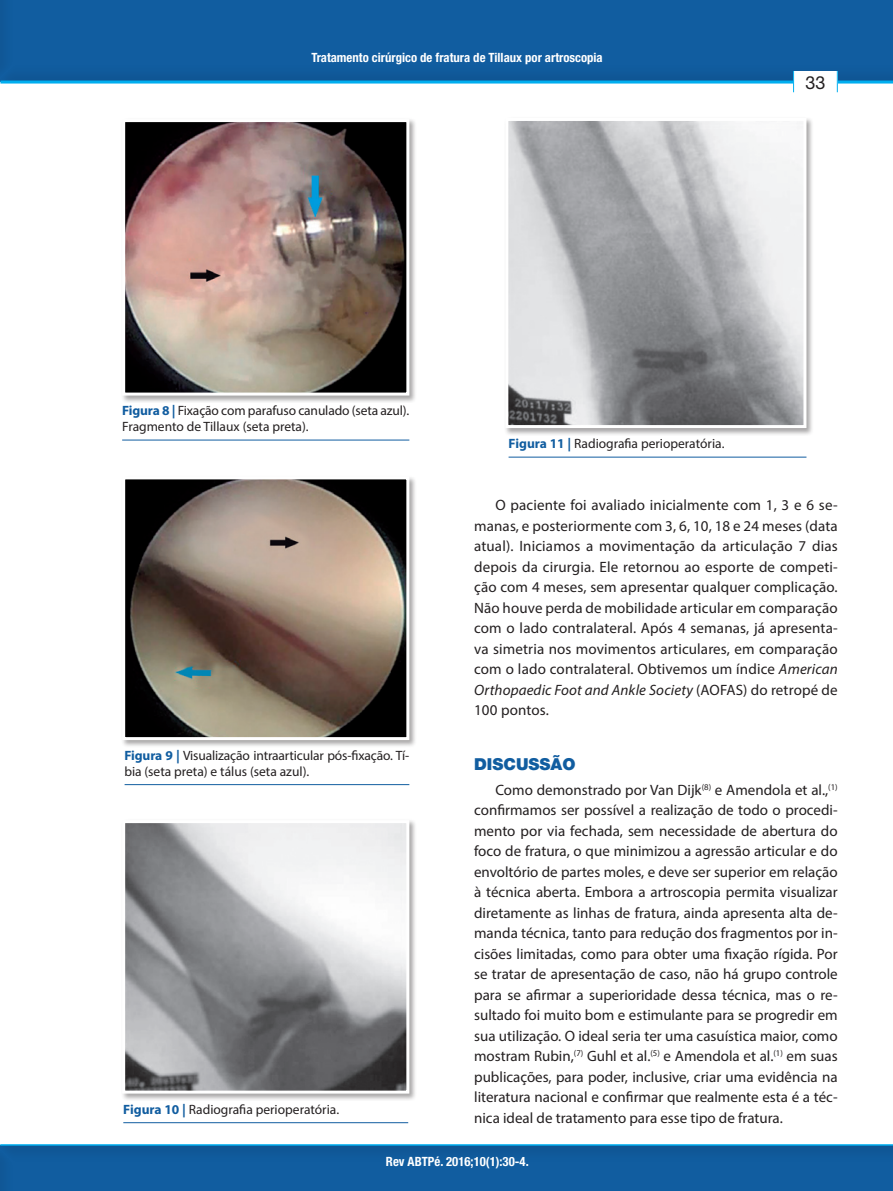
<style>
.page{position:relative;width:893px;height:1191px;background:#fff}
.page>*{position:absolute;margin:0;border:0;box-sizing:border-box;transform-origin:0 0}
.t1{font:18px "Helvetica Neue";color:#231f20}
.t2{font:900 16.5px "Helvetica Neue";color:#115da0}
.t3{font:15px/20.5px "Myriad Pro";color:#231f20;text-align:justify}
.t4{font:13.5px/16.2px "Myriad Pro";letter-spacing:-.005em;color:#231f20}
.t5{font:700 condensed 12.75px "Helvetica Neue";color:#fff}
.s1{font-weight:700;color:#115da0}
.s2{font-style:italic}
</style>
<div class="page">
<div style="left:0;top:0;width:893px;height:84px;background:#115da0"></div>
<hr style="left:0;top:81px;width:893px;height:3px;background:#00aeef">
<div style="left:793px;top:71px;width:45px;height:21px;background:#fff"></div>
<svg style="left:793px;top:71px;width:1px;height:21px"></svg>
<svg style="left:837px;top:71px;width:1px;height:21px"></svg>
<div style="left:0;top:1143px;width:893px;height:48px;background:#115da0"></div>
<hr style="left:0;top:1144px;width:893px;height:1px;background:#00aeef">
<div style="left:121px;top:475px;width:296px;height:273px;background:#231f20;opacity:.4"></div>
<img style="left:126px;top:480px;width:279px;height:256px">
<div style="left:122px;top:476px;width:287px;height:264px;border:3px solid #fff"></div>
<div style="left:121px;top:818px;width:296px;height:283px;background:#231f20;opacity:.4"></div>
<img style="left:126px;top:824px;width:279px;height:265px">
<div style="left:122px;top:820px;width:287px;height:273px;border:3px solid #fff"></div>
<div style="left:121px;top:118px;width:296px;height:285px;background:#231f20;opacity:.4"></div>
<img style="left:126px;top:123px;width:279px;height:268px">
<div style="left:122px;top:119px;width:287px;height:276px;border:3px solid #fff"></div>
<div style="left:504px;top:117px;width:310px;height:319px;background:#231f20;opacity:.4"></div>
<img style="left:509px;top:122px;width:293px;height:302px">
<div style="left:505px;top:118px;width:301px;height:310px;border:3px solid #fff"></div>
<hr style="left:122px;top:440px;width:287px;height:1px;background:#115da0">
<hr style="left:125px;top:784px;width:284px;height:1px;background:#115da0">
<hr style="left:123px;top:1122px;width:285px;height:1px;background:#115da0">
<hr style="left:509px;top:457px;width:297px;height:1px;background:#115da0">
<p class="t5" style="left:311px;top:50px;width:293px">Tratamento cirúrgico de fratura de Tillaux por artroscopia</p>
<p class="t1" style="left:805px;top:72px;width:22px">33</p>
<p class="t4" style="left:122px;top:402px;width:289px"><span class="s1">Figura 8 |</span> Fixação com parafuso canulado (seta azul).<br>Fragmento de Tillaux (seta preta).</p>
<p class="t4" style="left:509px;top:435px;width:217px"><span class="s1">Figura 11 |</span> Radiografia perioperatória.</p>
<p class="t4" style="left:125px;top:746px;width:286px"><span class="s1">Figura 9 |</span> Visualização intraarticular pós-fixação. Tí&shy;bia (seta preta) e tálus (seta azul).</p>
<p class="t4" style="left:123px;top:1101px;width:217px"><span class="s1">Figura 10 |</span> Radiografia perioperatória.</p>
<p class="t3" style="left:474px;top:494px;width:365px;text-indent:21px">O paciente foi avaliado inicialmente com 1, 3 e 6 se&shy;manas, e posteriormente com 3, 6, 10, 18 e 24 meses (data atual). Iniciamos a movimentação da articulação 7 dias depois da cirurgia. Ele retornou ao esporte de competi&shy;ção com 4 meses, sem apresentar qualquer complicação.<br>Não houve perda de mobilidade articular em comparação com o lado contralateral. Após 4 semanas, já apresenta&shy;va simetria nos movimentos articulares, em comparação com o lado contralateral. Obtivemos um índice <span class="s2">American Orthopaedic Foot and Ankle Society</span> (AOFAS) do retropé de 100 pontos.</p>
<p class="t2" style="left:474px;top:754px;width:103px">DISCUSSÃO</p>
<p class="t3" style="left:474px;top:779px;width:365px;text-indent:21px">Como demonstrado por Van Dijk<sup>(8)</sup> e Amendola et al.,<sup>(1) </sup>confirmamos ser possível a realização de todo o procedi&shy;mento por via fechada, sem necessidade de abertura do foco de fratura, o que minimizou a agressão articular e do envoltório de partes moles, e deve ser superior em relação à técnica aberta. Embora a artroscopia permita visualizar diretamente as linhas de fratura, ainda apresenta alta de&shy;manda técnica, tanto para redução dos fragmentos por in&shy;cisões limitadas, como para obter uma fixação rígida. Por se tratar de apresentação de caso, não há grupo controle para se afirmar a superioridade dessa técnica, mas o re&shy;sultado foi muito bom e estimulante para se progredir em sua utilização. O ideal seria ter uma casuística maior, como mostram Rubin,<sup>(7)</sup> Guhl et al.<sup>(5)</sup> e Amendola et al.<sup>(1)</sup> em suas publicações, para poder, inclusive, criar uma evidência na literatura nacional e confirmar que realmente esta é a téc&shy;nica ideal de tratamento para esse tipo de fratura.</p>
<p class="t5" style="left:386px;top:1153px;width:144px">Rev ABTPé. 2016;10(1):30-4.</p>
</div>
